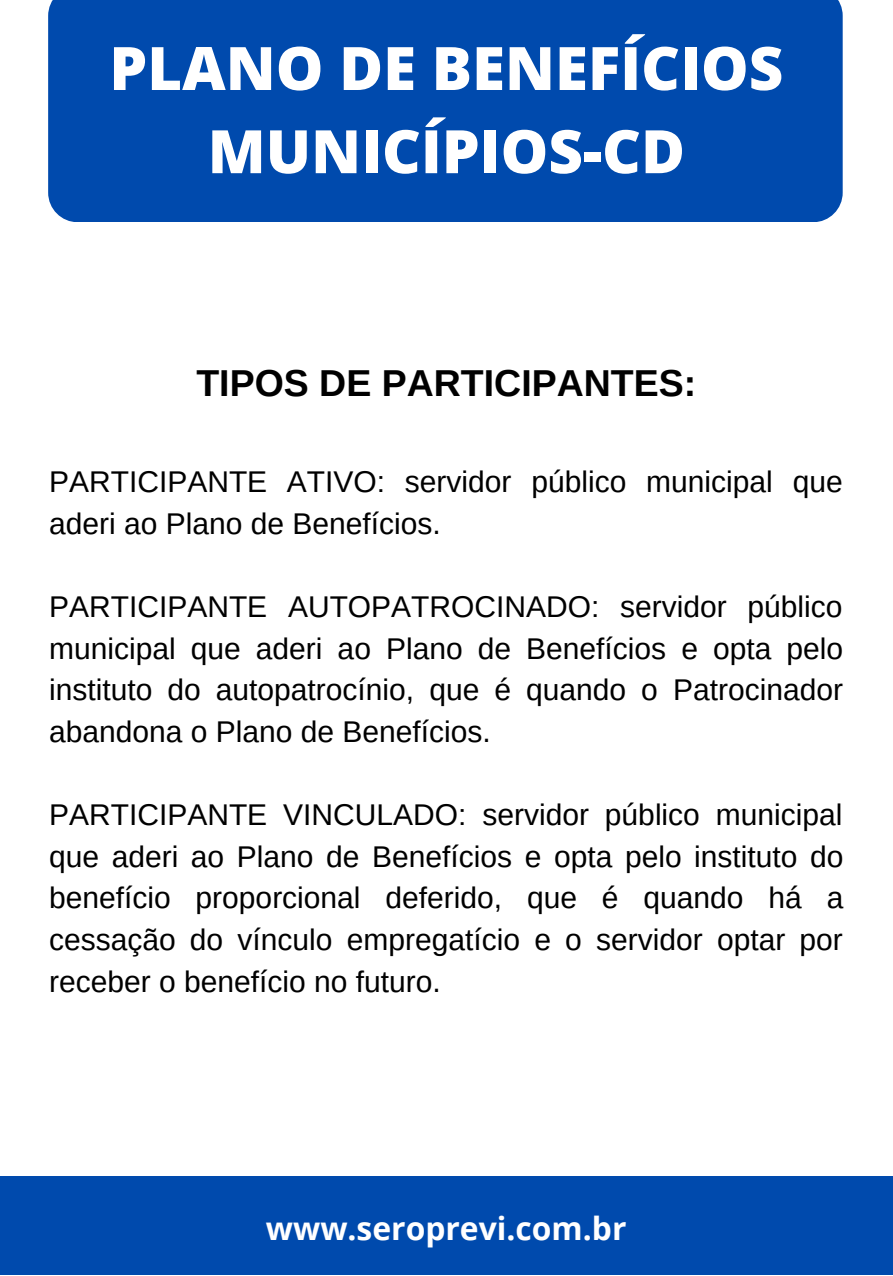
<style>
.page{position:relative;width:893px;height:1276px;background:#fff}
.page>*{position:absolute;margin:0;border:0;box-sizing:border-box;transform-origin:0 0}
.t1{font:800 60px/83.2px "Open Sans";color:#fff;text-align:center}
.t2{font:700 37.5px "Arimo";color:#000}
.t3{font:700 31.8px "Open Sans";color:#fff}
.t4{font:30px/41.5px "Arimo";color:#000;text-align:justify}
</style>
<div class="page">
<div style="left:0;top:1176px;width:892px;height:99px;background:#004aad"></div>
<div style="left:48px;top:0;width:794px;height:222px;background:#004aad"></div>
<h1 class="t1" style="left:109px;top:25px;width:675px">PLANO DE BENEFÍCIOS<br>MUNICÍPIOS-CD</h1>
<p class="t2" style="left:196px;top:362px;width:501px">TIPOS DE PARTICIPANTES:</p>
<p class="t4" style="left:49px;top:461px;width:795px">PARTICIPANTE ATIVO: servidor público municipal que aderi ao Plano de Benefícios.</p>
<p class="t4" style="left:49px;top:586px;width:795px">PARTICIPANTE AUTOPATROCINADO: servidor público municipal que aderi ao Plano de Benefícios e opta pelo instituto do autopatrocínio, que é quando o Patrocinador abandona o Plano de Benefícios.</p>
<p class="t4" style="left:49px;top:794px;width:795px">PARTICIPANTE VINCULADO: servidor público municipal que aderi ao Plano de Benefícios e opta pelo instituto do benefício proporcional deferido, que é quando há a cessação do vínculo empregatício e o servidor optar por receber o benefício no futuro.</p>
<p class="t3" style="left:266px;top:1205px;width:362px">www.seroprevi.com.br</p>
</div>
